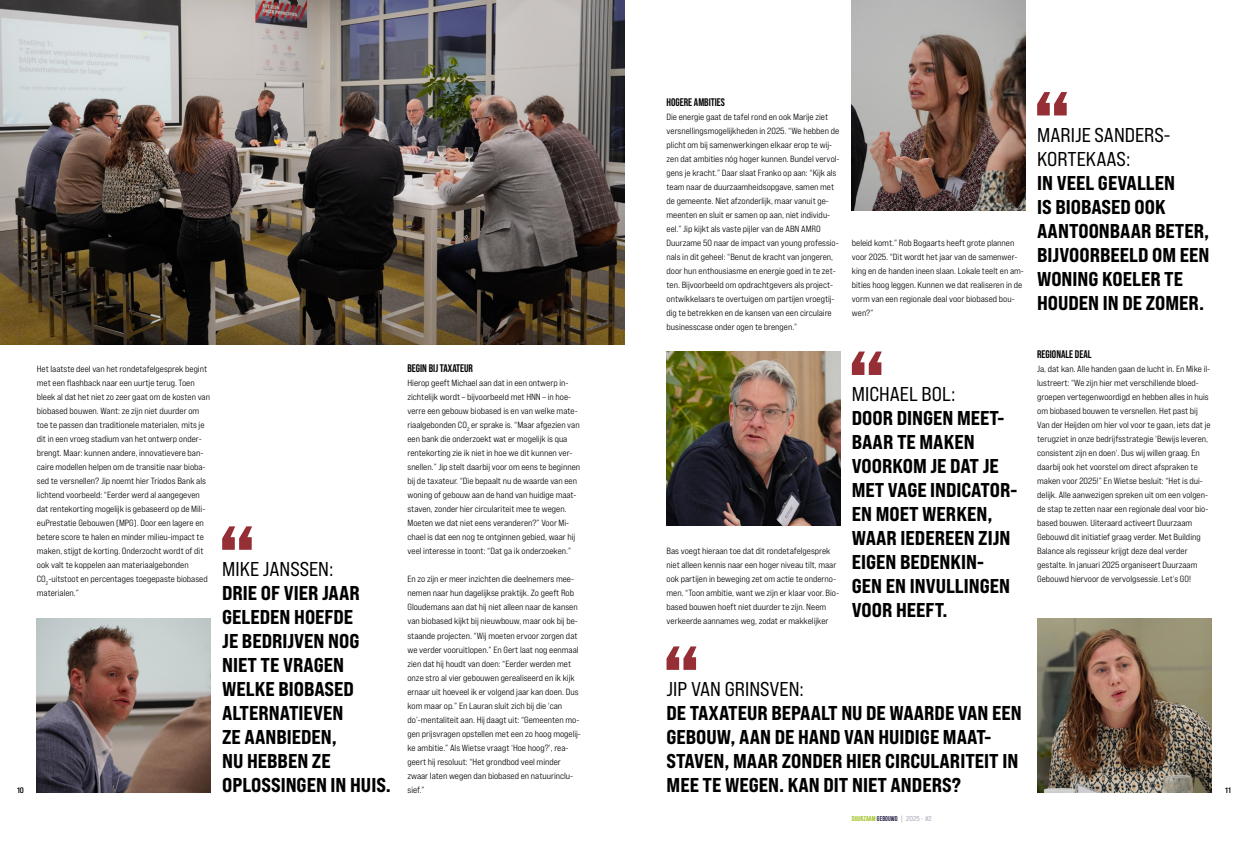
<style>
.page{position:relative;width:1248px;height:851px;background:#fff}
.page>*{position:absolute;margin:0;border:0;box-sizing:border-box;transform-origin:0 0}
.t1{font:20px/24px "Bebas Neue Pro Exp Eb";color:#000}
.t2{font:20px/24px "Bebas Neue Pro Exp Rg";color:#000}
.t3{font:700 11px "Bebas Neue Pro";color:#000}
.t4{font:9px/14px "Bebas Neue Pro Exp Md";color:#000}
.t5{font:8px "Bebas Neue Pro Exp Bd";color:#000}
.t6{font:700 7px "Bebas Neue";letter-spacing:.01em;color:#9dbf1c}
.s1{color:#29214b}
.s2{font-family:"Bebas Neue Pro Exp Md";font-weight:400;color:#988da7}
</style>
<div class="page">
<img style="left:37px;top:618px;width:174px;height:174px">
<img style="left:666px;top:352px;width:174px;height:173px">
<img style="left:1037px;top:618px;width:173px;height:174px">
<img style="left:851px;top:0;width:174px;height:210px">
<svg style="left:222px;top:526px;width:30px;height:23px"></svg>
<svg style="left:1037px;top:92px;width:30px;height:23px"></svg>
<svg style="left:851px;top:351px;width:30px;height:24px"></svg>
<svg style="left:666px;top:646px;width:30px;height:23px"></svg>
<img style="left:0;top:0;width:624px;height:344px">
<p class="t3" style="left:666px;top:96px;width:60px">HOGERE AMBITIES</p>
<p class="t4" style="left:666px;top:110px;width:174px">Die energie gaat de tafel rond en ook Marije ziet versnellingsmogelijkheden in 2025. “We hebben de plicht om bij samenwerkingen elkaar erop te wij&shy;zen dat ambities nóg hoger kunnen. Bundel vervol&shy;gens je kracht.” Daar slaat Franko op aan: “Kijk als team naar de duurzaamheidsopgave, samen met de gemeente. Niet afzonderlijk, maar vanuit ge&shy;meenten en sluit er samen op aan, niet individu&shy;eel.” Jip kijkt als vaste pijler van de ABN AMRO Duurzame 50 naar de impact van young professio&shy;nals in dit geheel: “Benut de kracht van jongeren, door hun enthousiasme en energie goed in te zet&shy;ten. Bijvoorbeeld om opdrachtgevers als project&shy;ontwikkelaars te overtuigen om partijen vroegtij&shy;dig te betrekken en de kansen van een circulaire businesscase onder ogen te brengen.”</p>
<p class="t4" style="left:851px;top:236px;width:173px">beleid komt.” Rob Bogaarts heeft grote plannen voor 2025. “Dit wordt het jaar van de samenwer&shy;king en de handen ineen slaan. Lokale teelt en am&shy;bities hoog leggen. Kunnen we dat realiseren in de vorm van een regionale deal voor biobased bou&shy;wen?”</p>
<h1 class="t2" style="left:1037px;top:122px;width:135px">MARIJE SANDERS-<br>KORTEKAAS:</h1>
<h1 class="t1" style="left:1037px;top:170px;width:174px">IN VEEL GEVALLEN<br>IS BIOBASED OOK<br>AANTOONBAAR BETER,<br>BIJVOORBEELD OM EEN<br>WONING KOELER TE<br>HOUDEN IN DE ZOMER.</h1>
<p class="t3" style="left:1037px;top:348px;width:56px">REGIONALE DEAL</p>
<p class="t4" style="left:1037px;top:362px;width:175px">Ja, dat kan. Alle handen gaan de lucht in. En Mike il&shy;lustreert: “We zijn hier met verschillende bloed&shy;groepen vertegenwoordigd en hebben alles in huis om biobased bouwen te versnellen. Het past bij Van der Heijden om hier vol voor te gaan, iets dat je terugziet in onze bedrijfsstrategie ‘Bewijs leveren, consistent zijn en doen’. Dus wij willen graag. En daarbij ook het voorstel om direct afspraken te maken voor 2025!” En Wietse besluit: “Het is dui&shy;delijk. Alle aanwezigen spreken uit om een volgen&shy;de stap te zetten naar een regionale deal voor bio&shy;based bouwen. Uiteraard activeert Duurzaam Gebouwd dit initiatief graag verder. Met Building Balance als regisseur krijgt deze deal verder gestalte. In januari 2025 organiseert Duurzaam Gebouwd hiervoor de vervolgsessie. Let’s GO!</p>
<p class="t4" style="left:37px;top:362px;width:175px">Het laatste deel van het rondetafelgesprek begint met een flashback naar een uurtje terug. Toen bleek al dat het niet zo zeer gaat om de kosten van biobased bouwen. Want: ze zijn niet duurder om toe te passen dan traditionele materialen, mits je dit in een vroeg stadium van het ontwerp onder&shy;brengt. Maar: kunnen andere, innovatievere ban&shy;caire modellen helpen om de transitie naar bioba&shy;sed te versnellen? Jip noemt hier Triodos Bank als lichtend voorbeeld: “Eerder werd al aangegeven dat rentekorting mogelijk is gebaseerd op de Mili&shy;euPrestatie Gebouwen (MPG). Door een lagere en betere score te halen en minder milieu-impact te maken, stijgt de korting. Onderzocht wordt of dit ook valt te koppelen aan materiaalgebonden CO<sub>2</sub>-uitstoot en percentages toegepaste biobased materialen.”</p>
<p class="t3" style="left:407px;top:362px;width:67px">BEGIN BIJ TAXATEUR</p>
<p class="t4" style="left:407px;top:376px;width:174px">Hierop geeft Michael aan dat in een ontwerp in&shy;zichtelijk wordt – bijvoorbeeld met HNN – in hoe&shy;verre een gebouw biobased is en van welke mate&shy;riaalgebonden CO<sub>2</sub> er sprake is. “Maar afgezien van een bank die onderzoekt wat er mogelijk is qua rentekorting zie ik niet in hoe we dit kunnen ver&shy;snellen.” Jip stelt daarbij voor om eens te beginnen bij de taxateur. “Die bepaalt nu de waarde van een woning of gebouw aan de hand van huidige maat&shy;staven, zonder hier circulariteit mee te wegen.<br>Moeten we dat niet eens veranderen?” Voor Mi&shy;chael is dat een nog te ontginnen gebied, waar hij veel interesse in toont: “Dat ga ik onderzoeken.”</p>
<p class="t4" style="left:407px;top:572px;width:175px">En zo zijn er meer inzichten die deelnemers mee&shy;nemen naar hun dagelijkse praktijk. Zo geeft Rob Gloudemans aan dat hij niet alleen naar de kansen van biobased kijkt bij nieuwbouw, maar ook bij be&shy;staande projecten. “Wij moeten ervoor zorgen dat we verder vooruitlopen.” En Gert laat nog eenmaal zien dat hij houdt van doen: “Eerder werden met onze stro al vier gebouwen gerealiseerd en ik kijk ernaar uit hoeveel ik er volgend jaar kan doen. Dus kom maar op.” En Lauran sluit zich bij die ‘can do’-mentaliteit aan. Hij daagt uit: “Gemeenten mo&shy;gen prijsvragen opstellen met een zo hoog mogelij&shy;ke ambitie.” Als Wietse vraagt ‘Hoe hoog?’, rea&shy;geert hij resoluut: “Het grondbod veel minder zwaar laten wegen dan biobased en natuurinclu&shy;sief.”</p>
<h1 class="t2" style="left:851px;top:381px;width:105px">MICHAEL BOL:</h1>
<h1 class="t1" style="left:851px;top:405px;width:167px">DOOR DINGEN MEET-<br>BAAR TE MAKEN<br>VOORKOM JE DAT JE<br>MET VAGE INDICATOR-<br>EN MOET WERKEN,<br>WAAR IEDEREEN ZIJN<br>EIGEN BEDENKIN-<br>GEN EN INVULLINGEN<br>VOOR HEEFT.</h1>
<p class="t4" style="left:666px;top:544px;width:174px">Bas voegt hieraan toe dat dit rondetafelgesprek niet alleen kennis naar een hoger niveau tilt, maar ook partijen in beweging zet om actie te onderno&shy;men. “Toon ambitie, want we zijn er klaar voor. Bio&shy;based bouwen hoeft niet duurder te zijn. Neem verkeerde aannames weg, zodat er makkelijker</p>
<h1 class="t2" style="left:222px;top:556px;width:113px">MIKE JANSSEN:</h1>
<h1 class="t1" style="left:222px;top:580px;width:170px">DRIE OF VIER JAAR<br>GELEDEN HOEFDE<br>JE BEDRIJVEN NOG<br>NIET TE VRAGEN<br>WELKE BIOBASED<br>ALTERNATIEVEN<br>ZE AANBIEDEN,<br>NU HEBBEN ZE<br>OPLOSSINGEN IN HUIS.</h1>
<h1 class="t2" style="left:666px;top:676px;width:139px">JIP VAN GRINSVEN:</h1>
<h1 class="t1" style="left:666px;top:700px;width:356px">DE TAXATEUR BEPAALT NU DE WAARDE VAN EEN GEBOUW, AAN DE HAND VAN HUIDIGE MAAT-STAVEN, MAAR ZONDER HIER CIRCULARITEIT IN MEE TE WEGEN. KAN DIT NIET ANDERS?</h1>
<p class="t5" style="left:17px;top:784px;width:8px">10</p>
<p class="t5" style="left:1225px;top:784px;width:7px">11</p>
<p class="t6" style="left:851px;top:814px;width:82px">DUURZAAM <span class="s1">GEBOUWD</span> <span class="s2">| 2025 - #2</span></p>
</div>
